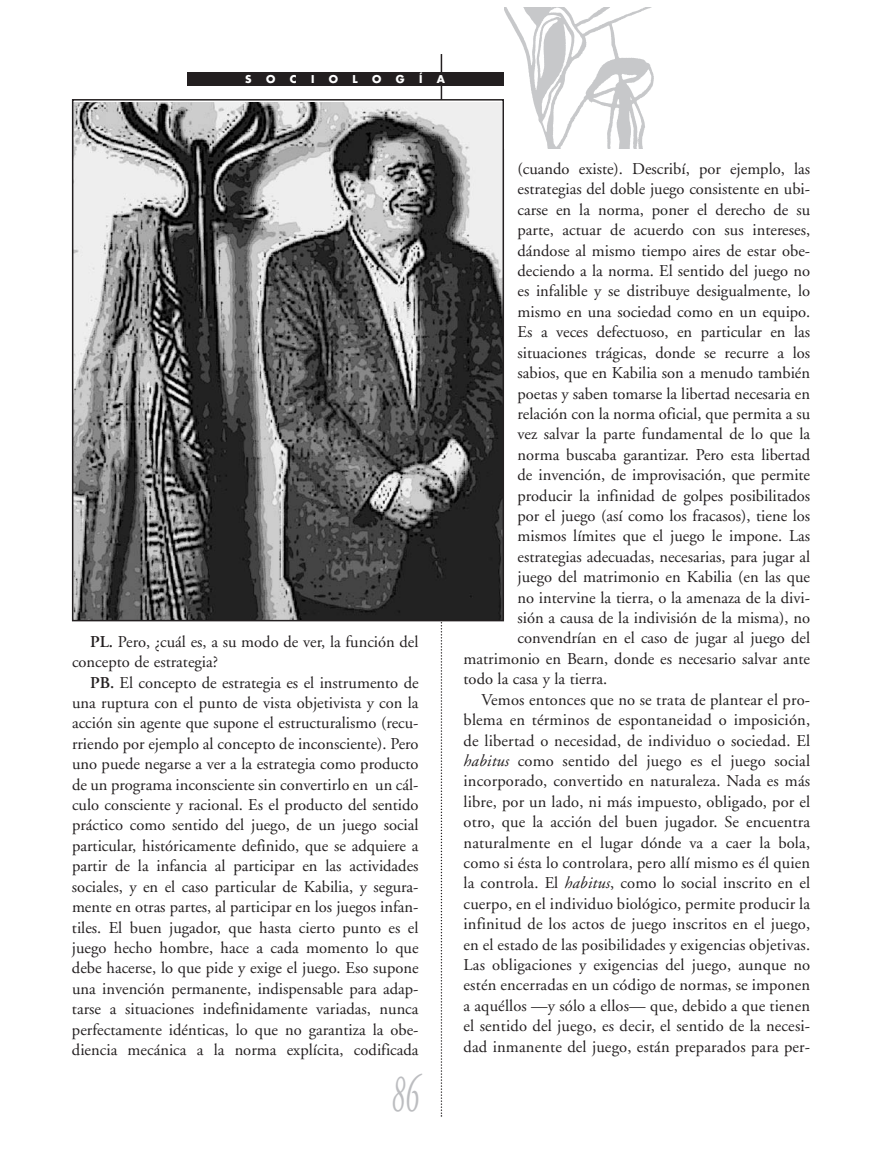
<style>
.page{position:relative;width:893px;height:1170px;background:#fff}
.page>*{position:absolute;margin:0;border:0;box-sizing:border-box;transform-origin:0 0}
.t1{font:italic 54px "Adobe Garamond";color:#bcbdc0;scale:.5 1}
.t2{font:16.5px/20.4px "Adobe Garamond";color:#231f20}
.t3{font:700 10.5px "Futura";color:#fff}
.s1{font-weight:600}
.s2{font-style:italic}
</style>
<div class="page">
<hr style="left:441px;top:54px;width:1px;height:306px;background:#231f20">
<svg style="left:441px;top:621px;width:1px;height:495px"></svg>
<div style="left:188px;top:72px;width:316px;height:14px;background:#231f20"></div>
<img style="left:75px;top:102px;width:426px;height:516px">
<div style="left:72px;top:99px;width:432px;height:522px;border:2px solid #231f20"></div>
<img style="left:504px;top:8px;width:150px;height:140px">
<p class="t3" style="left:245px;top:74px;width:8px">S</p>
<p class="t3" style="left:266px;top:74px;width:11px">O</p>
<p class="t3" style="left:290px;top:74px;width:8px">C</p>
<p class="t3" style="left:311px;top:74px;width:5px">I</p>
<p class="t3" style="left:329px;top:74px;width:11px">O</p>
<p class="t3" style="left:353px;top:74px;width:7px">L</p>
<p class="t3" style="left:372px;top:74px;width:11px">O</p>
<p class="t3" style="left:396px;top:74px;width:10px">G</p>
<p class="t3" style="left:419px;top:74px;width:5px">Í</p>
<p class="t3" style="left:437px;top:74px;width:10px">A</p>
<p class="t2" style="left:72px;top:632px;width:348px;text-indent:18px"><span class="s1">PL.</span> Pero, ¿cuál es, a su modo de ver, la función del concepto de estrategia?</p>
<p class="t2" style="left:72px;top:673px;width:348px;text-align:justify;text-indent:18px"><span class="s1">PB.</span> El concepto de estrategia es el instrumento de una ruptura con el punto de vista objetivista y con la acción sin agente que supone el estructuralismo (recu&shy;rriendo por ejemplo al concepto de inconsciente). Pero uno puede negarse a ver a la estrategia como producto de un programa inconsciente sin convertirlo en un cál&shy;culo consciente y racional. Es el producto del sentido práctico como sentido del juego, de un juego social particular, históricamente definido, que se adquiere a partir de la infancia al participar en las actividades sociales, y en el caso particular de Kabilia, y segura&shy;mente en otras partes, al participar en los juegos infan&shy;tiles. El buen jugador, que hasta cierto punto es el juego hecho hombre, hace a cada momento lo que debe hacerse, lo que pide y exige el juego. Eso supone una invención permanente, indispensable para adap&shy;tarse a situaciones indefinidamente variadas, nunca perfectamente idénticas, lo que no garantiza la obe&shy;diencia mecánica a la norma explícita, codificada</p>
<h1 class="t1" style="left:392px;top:1071px;width:55px">86</h1>
<p class="t2" style="left:517px;top:160px;width:294px">(cuando existe). Describí, por ejemplo, las</p>
<p class="t2" style="left:517px;top:180px;width:294px">estrategias del doble juego consistente en ubi-</p>
<p class="t2" style="left:517px;top:201px;width:294px">carse en la norma, poner el derecho de su</p>
<p class="t2" style="left:517px;top:221px;width:294px">parte, actuar de acuerdo con sus intereses,</p>
<p class="t2" style="left:517px;top:241px;width:294px">dándose al mismo tiempo aires de estar obe-</p>
<p class="t2" style="left:517px;top:262px;width:294px">deciendo a la norma. El sentido del juego no</p>
<p class="t2" style="left:517px;top:282px;width:294px">es infalible y se distribuye desigualmente, lo</p>
<p class="t2" style="left:517px;top:303px;width:294px">mismo en una sociedad como en un equipo.</p>
<p class="t2" style="left:517px;top:323px;width:294px">Es a veces defectuoso, en particular en las</p>
<p class="t2" style="left:517px;top:343px;width:294px">situaciones trágicas, donde se recurre a los</p>
<p class="t2" style="left:517px;top:364px;width:294px">sabios, que en Kabilia son a menudo también</p>
<p class="t2" style="left:517px;top:384px;width:294px">poetas y saben tomarse la libertad necesaria en</p>
<p class="t2" style="left:517px;top:405px;width:294px">relación con la norma oficial, que permita a su</p>
<p class="t2" style="left:517px;top:425px;width:294px">vez salvar la parte fundamental de lo que la</p>
<p class="t2" style="left:517px;top:445px;width:294px">norma buscaba garantizar. Pero esta libertad</p>
<p class="t2" style="left:517px;top:466px;width:294px">de invención, de improvisación, que permite</p>
<p class="t2" style="left:517px;top:486px;width:294px">producir la infinidad de golpes posibilitados</p>
<p class="t2" style="left:517px;top:507px;width:294px">por el juego (así como los fracasos), tiene los</p>
<p class="t2" style="left:517px;top:527px;width:294px">mismos límites que el juego le impone. Las</p>
<p class="t2" style="left:517px;top:547px;width:294px">estrategias adecuadas, necesarias, para jugar al</p>
<p class="t2" style="left:517px;top:568px;width:294px">juego del matrimonio en Kabilia (en las que</p>
<p class="t2" style="left:517px;top:588px;width:294px">no intervine la tierra, o la amenaza de la divi-</p>
<p class="t2" style="left:517px;top:609px;width:294px">sión a causa de la indivisión de la misma), no</p>
<p class="t2" style="left:517px;top:629px;width:294px">convendrían en el caso de jugar al juego del</p>
<p class="t2" style="left:464px;top:649px;width:348px">matrimonio en Bearn, donde es necesario salvar ante</p>
<p class="t2" style="left:464px;top:670px;width:145px">todo la casa y la tierra.</p>
<p class="t2" style="left:482px;top:690px;width:330px">Vemos entonces que no se trata de plantear el pro-</p>
<p class="t2" style="left:464px;top:711px;width:348px">blema en términos de espontaneidad o imposición,</p>
<p class="t2" style="left:464px;top:731px;width:348px">de libertad o necesidad, de individuo o sociedad. El</p>
<p class="t2" style="left:464px;top:751px;width:348px"><span class="s2">habitus</span> como sentido del juego es el juego social</p>
<p class="t2" style="left:464px;top:772px;width:348px">incorporado, convertido en naturaleza. Nada es más</p>
<p class="t2" style="left:464px;top:792px;width:348px">libre, por un lado, ni más impuesto, obligado, por el</p>
<p class="t2" style="left:464px;top:813px;width:348px">otro, que la acción del buen jugador. Se encuentra</p>
<p class="t2" style="left:464px;top:833px;width:348px">naturalmente en el lugar dónde va a caer la bola,</p>
<p class="t2" style="left:464px;top:853px;width:348px">como si ésta lo controlara, pero allí mismo es él quien</p>
<p class="t2" style="left:464px;top:874px;width:348px">la controla. El <span class="s2">habitus</span>, como lo social inscrito en el</p>
<p class="t2" style="left:464px;top:894px;width:348px">cuerpo, en el individuo biológico, permite producir la</p>
<p class="t2" style="left:464px;top:915px;width:348px">infinitud de los actos de juego inscritos en el juego,</p>
<p class="t2" style="left:464px;top:935px;width:348px">en el estado de las posibilidades y exigencias objetivas.</p>
<p class="t2" style="left:464px;top:955px;width:348px">Las obligaciones y exigencias del juego, aunque no</p>
<p class="t2" style="left:464px;top:976px;width:348px">estén encerradas en un código de normas, se imponen</p>
<p class="t2" style="left:464px;top:996px;width:348px">a aquéllos —y sólo a ellos— que, debido a que tienen</p>
<p class="t2" style="left:464px;top:1017px;width:348px">el sentido del juego, es decir, el sentido de la necesi-</p>
<p class="t2" style="left:464px;top:1037px;width:348px">dad inmanente del juego, están preparados para per-</p>
</div>
